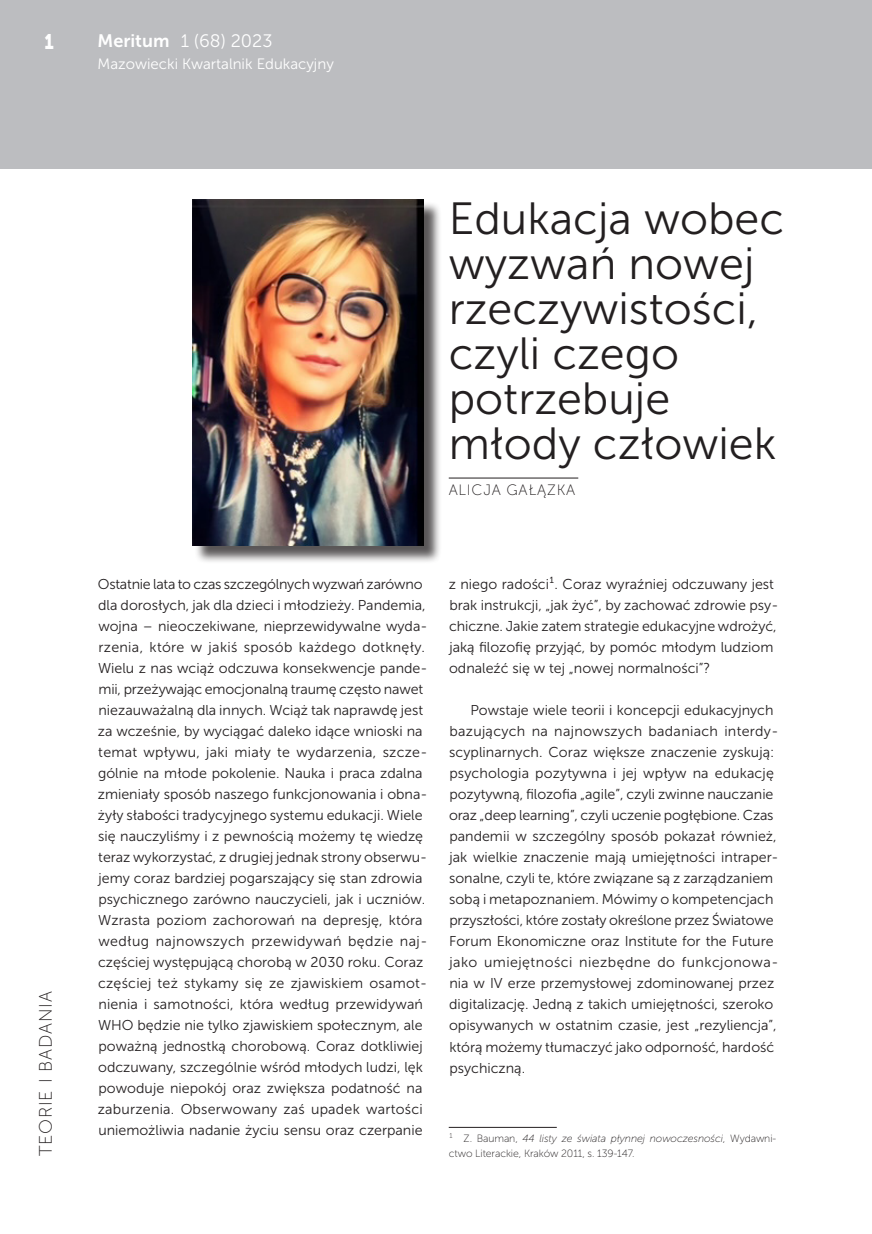
<style>
.page{position:relative;width:872px;height:1234px;background:#fff}
.page>*{position:absolute;margin:0;border:0;box-sizing:border-box;transform-origin:0 0}
.t1{font:45px/45px "Museo Sans 300";color:#231f20}
.t2{font:21px "Museo Sans 900";color:#fff;scale:.8 1}
.t3{font:18px "Museo Sans 300";color:#fff}
.t4{font:18px "Museo Sans 100";letter-spacing:.05em;color:#231f20}
.t5{font:15px "Museo Sans 300";color:#fff}
.t6{font:15px "Museo Sans 100";letter-spacing:.05em;color:#231f20}
.t7{font:14.25px/21px "Museo Sans 300";color:#231f20}
.t8{font:10.5px/15px "Museo Sans 100";letter-spacing:-.01em;color:#231f20}
.s1{font-family:"Museo Sans 700"}
.s2{font-style:italic}
</style>
<div class="page">
<div style="left:0;top:0;width:872px;height:169px;background:#bcbdc0"></div>
<hr style="left:449px;top:477px;width:129px;height:1px;background:#231f20">
<hr style="left:449px;top:1126px;width:108px;height:1px;background:#231f20">
<div style="left:194px;top:201px;width:248px;height:362px;background:#231f20;opacity:.75"></div>
<img style="left:192px;top:199px;width:231px;height:346px">
<h2 class="t2" style="left:45px;top:29px;width:13px">1</h2>
<p class="t3" style="left:98px;top:31px;width:176px"><span class="s1">Meritum</span> 1 (68) 2023</p>
<p class="t5" style="left:98px;top:56px;width:238px">Mazowiecki Kwartalnik Edukacyjny</p>
<h1 class="t1" style="left:449px;top:196px;width:337px">Edukacja wobec wyzwań nowej rzeczywistości, czyli czego potrzebuje młody człowiek</h1>
<p class="t6" style="left:449px;top:482px;width:128px">ALICJA GAŁĄZKA</p>
<p class="t4" style="left:36px;top:1156px;width:167px;rotate:-90deg">TEORIE I BADANIA</p>
<p class="t7" style="left:98px;top:573px;width:331px">Ostatnie lata to czas szczególnych wyzwań zarówno dla dorosłych, jak dla dzieci i młodzieży. Pandemia, wojna – nieoczekiwane, nieprzewidywalne wyda&shy;rzenia, które w jakiś sposób każdego dotknęły.<br>Wielu z nas wciąż odczuwa konsekwencje pande&shy;mii, przeżywając emocjonalną traumę często nawet niezauważalną dla innych. Wciąż tak naprawdę jest za wcześnie, by wyciągać daleko idące wnioski na temat wpływu, jaki miały te wydarzenia, szcze&shy;gólnie na młode pokolenie. Nauka i praca zdalna zmieniały sposób naszego funkcjonowania i obna&shy;żyły słabości tradycyjnego systemu edukacji. Wiele się nauczyliśmy i z pewnością możemy tę wiedzę teraz wykorzystać, z drugiej jednak strony obserwu&shy;jemy coraz bardziej pogarszający się stan zdrowia psychicznego zarówno nauczycieli, jak i uczniów.<br>Wzrasta poziom zachorowań na depresję, która według najnowszych przewidywań będzie naj&shy;częściej występującą chorobą w 2030 roku. Coraz częściej też stykamy się ze zjawiskiem osamot&shy;nienia i samotności, która według przewidywań WHO będzie nie tylko zjawiskiem społecznym, ale poważną jednostką chorobową. Coraz dotkliwiej odczuwany, szczególnie wśród młodych ludzi, lęk powoduje niepokój oraz zwiększa podatność na zaburzenia. Obserwowany zaś upadek wartości uniemożliwia nadanie życiu sensu oraz czerpanie</p>
<p class="t7" style="left:449px;top:573px;width:331px">z niego radości1. Coraz wyraźniej odczuwany jest brak instrukcji, „jak żyć”, by zachować zdrowie psy&shy;chiczne. Jakie zatem strategie edukacyjne wdrożyć, jaką filozofię przyjąć, by pomóc młodym ludziom odnaleźć się w tej „nowej normalności”?</p>
<p class="t7" style="left:449px;top:699px;width:331px;text-indent:21px">Powstaje wiele teorii i koncepcji edukacyjnych bazujących na najnowszych badaniach interdy&shy;scyplinarnych. Coraz większe znaczenie zyskują: psychologia pozytywna i jej wpływ na edukację pozytywną, filozofia „agile”, czyli zwinne nauczanie oraz „deep learning”, czyli uczenie pogłębione. Czas pandemii w szczególny sposób pokazał również, jak wielkie znaczenie mają umiejętności intraper&shy;sonalne, czyli te, które związane są z zarządzaniem sobą i metapoznaniem. Mówimy o kompetencjach przyszłości, które zostały określone przez Światowe Forum Ekonomiczne oraz Institute for the Future jako umiejętności niezbędne do funkcjonowa&shy;nia w IV erze przemysłowej zdominowanej przez digitalizację. Jedną z takich umiejętności, szeroko opisywanych w ostatnim czasie, jest „rezyliencja”, którą możemy tłumaczyć jako odporność, hardość psychiczną.</p>
<p class="t8" style="left:449px;top:1131px;width:329px"><sup>1</sup> Z. Bauman, <span class="s2">44 listy ze świata płynnej nowoczesności</span>, Wydawni&shy;ctwo Literackie, Kraków 2011, s. 139-147.</p>
</div>
